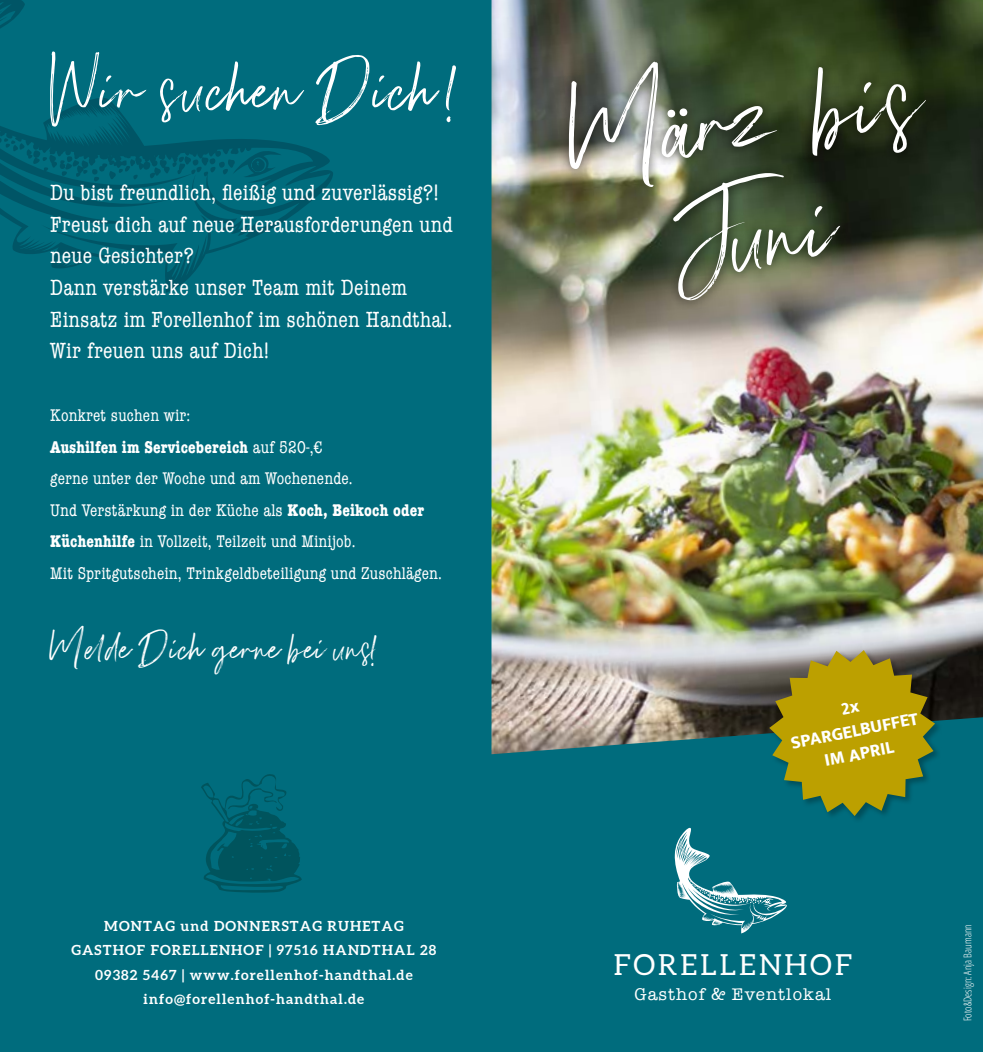
<style>
.page{position:relative;width:983px;height:1052px;background:#fff}
.page>*{position:absolute;margin:0;border:0;box-sizing:border-box;transform-origin:0 0}
.t1{font:120.23px/118px "Katulamp Alt";color:#fff;text-align:center}
.t2{font:77px "Katulamp Alt";color:#fff}
.t3{font:42px "Katulamp Alt";color:#fff}
.t4{font:28.88px "Aleo";letter-spacing:.1em;color:#fff}
.t5{font:condensed 22.75px/31.5px "American Typewriter";letter-spacing:.01em;color:#fff}
.t6{font:800 17.85px/23.8px "Mukta Mahee";color:#fff;text-align:center}
.t7{font:condensed 17.5px/31.5px "American Typewriter";letter-spacing:.01em;color:#fff}
.t8{font:17.32px "American Typewriter";letter-spacing:.06em;color:#fff}
.t9{font:700 14px/24.5px "Aleo";letter-spacing:.08em;color:#fff;text-align:center}
.t10{font:300 10.67px "Open Sans Condensed";color:#fff}
.s1{font-weight:700}
</style>
<div class="page">
<div style="left:0;top:0;width:982px;height:1052px;background:#006c7d"></div>
<svg style="left:201px;top:774px;width:101px;height:119px"></svg>
<svg style="left:0;top:0;width:333px;height:293px"></svg>
<img style="left:491px;top:0;width:491px;height:754px">
<svg style="left:674px;top:827px;width:112px;height:106px"></svg>
<div style="left:558px;top:50px;width:378px;height:260px;background:#000;opacity:.75"></div>
<div style="left:767px;top:649px;width:175px;height:174px;background:#000;opacity:.28"></div>
<svg style="left:769px;top:650px;width:165px;height:166px"></svg>
<h2 class="t2" style="left:50px;top:36px;width:407px">Wir suchen Dich !</h2>
<h3 class="t5" style="left:50px;top:176px;width:404px">Du bist freundlich, fleißig und zuverlässig?!<br>Freust dich auf neue Herausforderungen und neue Gesichter?<br>Dann verstärke unser Team mit Deinem Einsatz im Forellenhof im schönen Handthal.<br>Wir freuen uns auf Dich!</h3>
<p class="t7" style="left:50px;top:399px;width:393px">Konkret suchen wir:<br><span class="s1">Aushilfen im Servicebereich</span> auf 520-,€<br>gerne unter der Woche und am Wochenende.<br>Und Verstärkung in der Küche als <span class="s1">Koch, Beikoch oder Küchenhilfe</span> in Vollzeit, Teilzeit und Minijob.<br>Mit Spritgutschein, Trinkgeldbeteiligung und Zuschlägen.</p>
<h3 class="t3" style="left:50px;top:619px;width:328px">Melde Dich gerne bei uns!</h3>
<h1 class="t1" style="left:560px;top:76px;width:348px;rotate:-6deg">März bis<br>Juni</h1>
<p class="t6" style="left:784px;top:707px;width:131px;rotate:-11deg">2x<br>SPARGELBUFFET<br>IM APRIL</p>
<p class="t9" style="left:71px;top:914px;width:366px">MONTAG und DONNERSTAG RUHETAG GASTHOF FORELLENHOF | 97516 HANDTHAL 28<br>09382 5467 | www.forellenhof-handthal.de info@forellenhof-handthal.de</p>
<p class="t10" style="left:959px;top:1021px;width:99px;rotate:-90deg">Foto&amp;Design: Anja Baumann</p>
<h3 class="t4" style="left:613px;top:948px;width:240px">FORELLENHOF</h3>
<p class="t8" style="left:634px;top:981px;width:198px">Gasthof &amp; Eventlokal</p>
</div>
